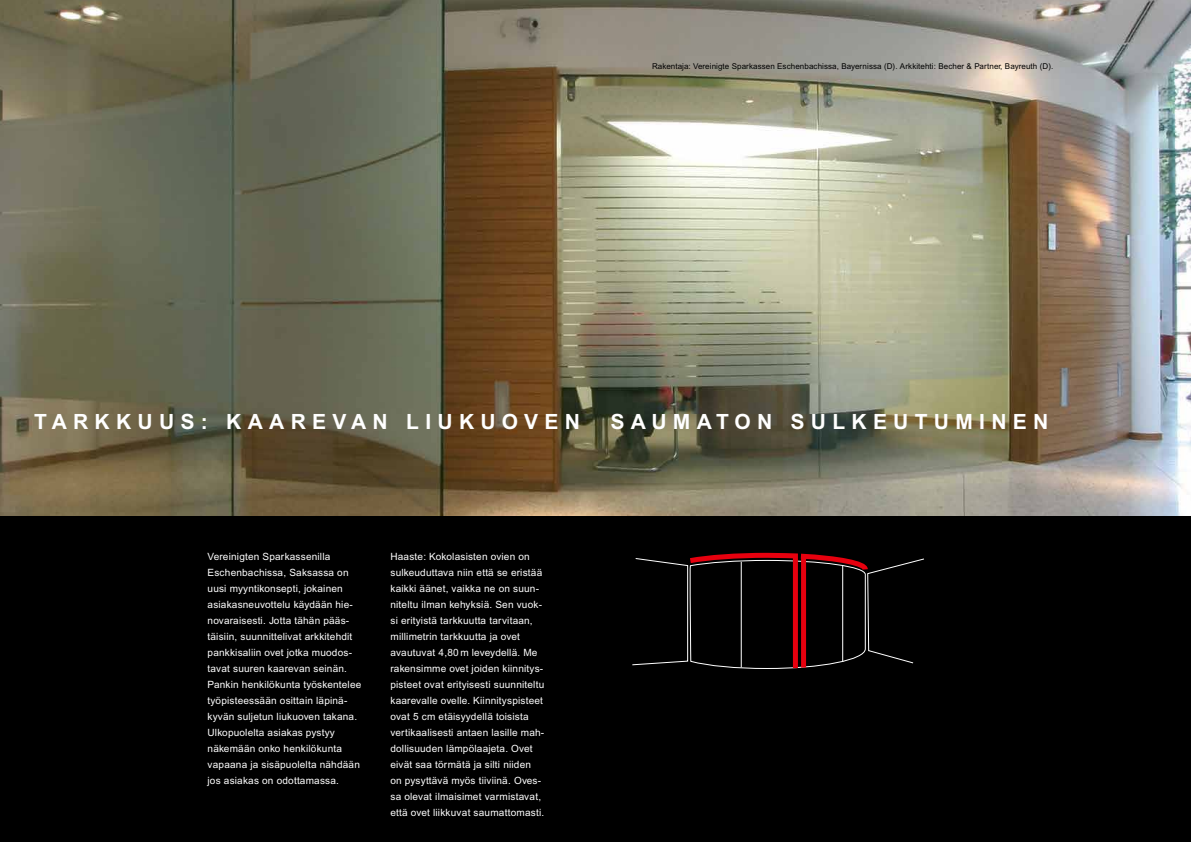
<style>
.page{position:relative;width:1191px;height:842px;background:#000}
.page>*{position:absolute;margin:0;border:0;box-sizing:border-box;transform-origin:0 0}
.t1{font:700 21px "Arial";letter-spacing:.3em;color:#fff}
.t2{font:10px/16px "Arial";letter-spacing:.02em;color:#fff}
.t3{font:8px "Arial";letter-spacing:.01em;color:#000}
</style>
<div class="page">
<img style="left:0;top:0;width:1191px;height:516px">
<svg style="left:632px;top:552px;width:292px;height:117px"></svg>
<p class="t3" style="left:652px;top:61px;width:402px">Rakentaja: Vereinigte Sparkassen Eschenbachissa, Bayernissa (D). Arkkitehti: Becher &amp; Partner, Bayreuth (D).</p>
<h1 class="t1" style="left:34px;top:409px;width:547px">TARKKUUS: KAAREVAN LIUKUOVEN</h1>
<h1 class="t1" style="left:610px;top:409px;width:439px">SAUMATON SULKEUTUMINEN</h1>
<p class="t2" style="left:207px;top:549px;width:155px">Vereinigten Sparkassenilla<br>Eschenbachissa, Saksassa on uusi myyntikonsepti, jokainen asiakasneuvottelu käydään hie&shy;novaraisesti. Jotta tähän pääs&shy;täisiin, suunnittelivat arkkitehdit pankkisaliin ovet jotka muodos&shy;tavat suuren kaarevan seinän.<br>Pankin henkilökunta työskentelee työpisteessään osittain läpinä&shy;kyvän suljetun liukuoven takana.<br>Ulkopuolelta asiakas pystyy näkemään onko henkilökunta vapaana ja sisäpuolelta nähdään jos asiakas on odottamassa.</p>
<p class="t2" style="left:390px;top:549px;width:155px">Haaste: Kokolasisten ovien on sulkeuduttava niin että se eristää kaikki äänet, vaikka ne on suun&shy;niteltu ilman kehyksiä. Sen vuok&shy;si erityistä tarkkuutta tarvitaan, millimetrin tarkkuutta ja ovet avautuvat 4,80 m leveydellä. Me rakensimme ovet joiden kiinnitys&shy;pisteet ovat erityisesti suunniteltu kaarevalle ovelle. Kiinnityspisteet ovat 5 cm etäisyydellä toisista vertikaalisesti antaen lasille mah&shy;dollisuuden lämpölaajeta. Ovet eivät saa törmätä ja silti niiden on pysyttävä myös tiiviinä. Oves&shy;sa olevat ilmaisimet varmistavat, että ovet liikkuvat saumattomasti.</p>
</div>
